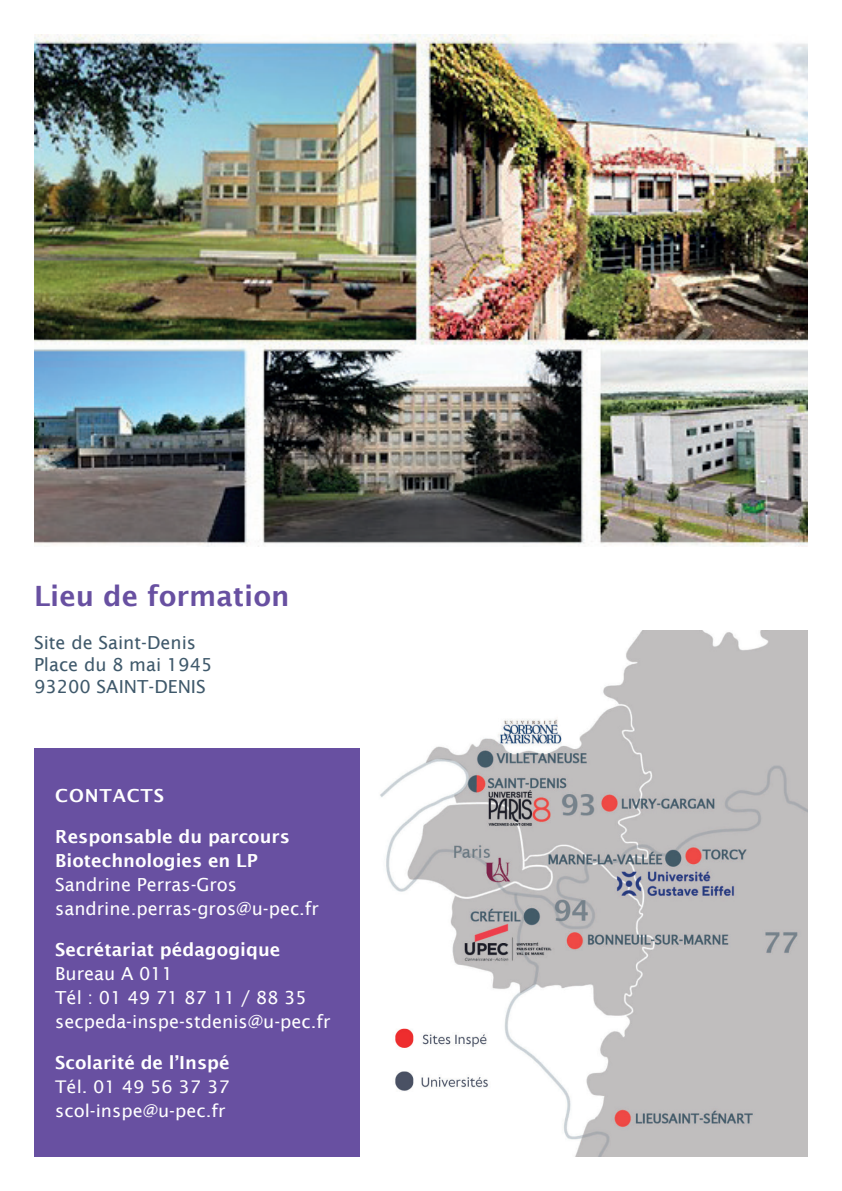
<style>
.page{position:relative;width:842px;height:1191px;background:#fff}
.page>*{position:absolute;margin:0;border:0;box-sizing:border-box;transform-origin:0 0}
.t1{font:600 28px "Lucida Sans";color:#6850a1}
.t2{font:18px/24px "Lucida Sans";color:#fff}
.t3{font:600 18px/24px "Lucida Sans";color:#fff}
.t4{font:18px/22px "Lucida Sans";color:#3f596b}
.t5{font:600 18px "Lucida Sans";letter-spacing:.05em;color:#fff}
.t6{font:17.4px/24px "Lucida Sans";color:#fff}
</style>
<div class="page">
<div style="left:34px;top:748px;width:329px;height:409px;background:#6850a1"></div>
<img style="left:34px;top:34px;width:774px;height:512px">
<img style="left:360px;top:631px;width:448px;height:526px">
<h1 class="t1" style="left:34px;top:580px;width:257px">Lieu de formation</h1>
<p class="t4" style="left:34px;top:631px;width:180px">Site de Saint-Denis<br>Place du 8 mai 1945<br>93200 SAINT-DENIS</p>
<p class="t5" style="left:55px;top:785px;width:110px">CONTACTS</p>
<p class="t3" style="left:55px;top:824px;width:236px">Responsable du parcours<br>Biotechnologies en LP</p>
<p class="t2" style="left:55px;top:872px;width:265px">Sandrine Perras-Gros sandrine.perras-gros@u-pec.fr</p>
<p class="t3" style="left:55px;top:937px;width:227px">Secrétariat pédagogique</p>
<p class="t2" style="left:55px;top:961px;width:277px">Bureau A 011<br>Tél : 01 49 71 87 11 / 88 35 secpeda-inspe-stdenis@u-pec.fr</p>
<p class="t3" style="left:55px;top:1050px;width:176px">Scolarité de l’Inspé</p>
<p class="t6" style="left:55px;top:1075px;width:176px">Tél. 01 49 56 37 37 scol-inspe@u-pec.fr</p>
</div>
